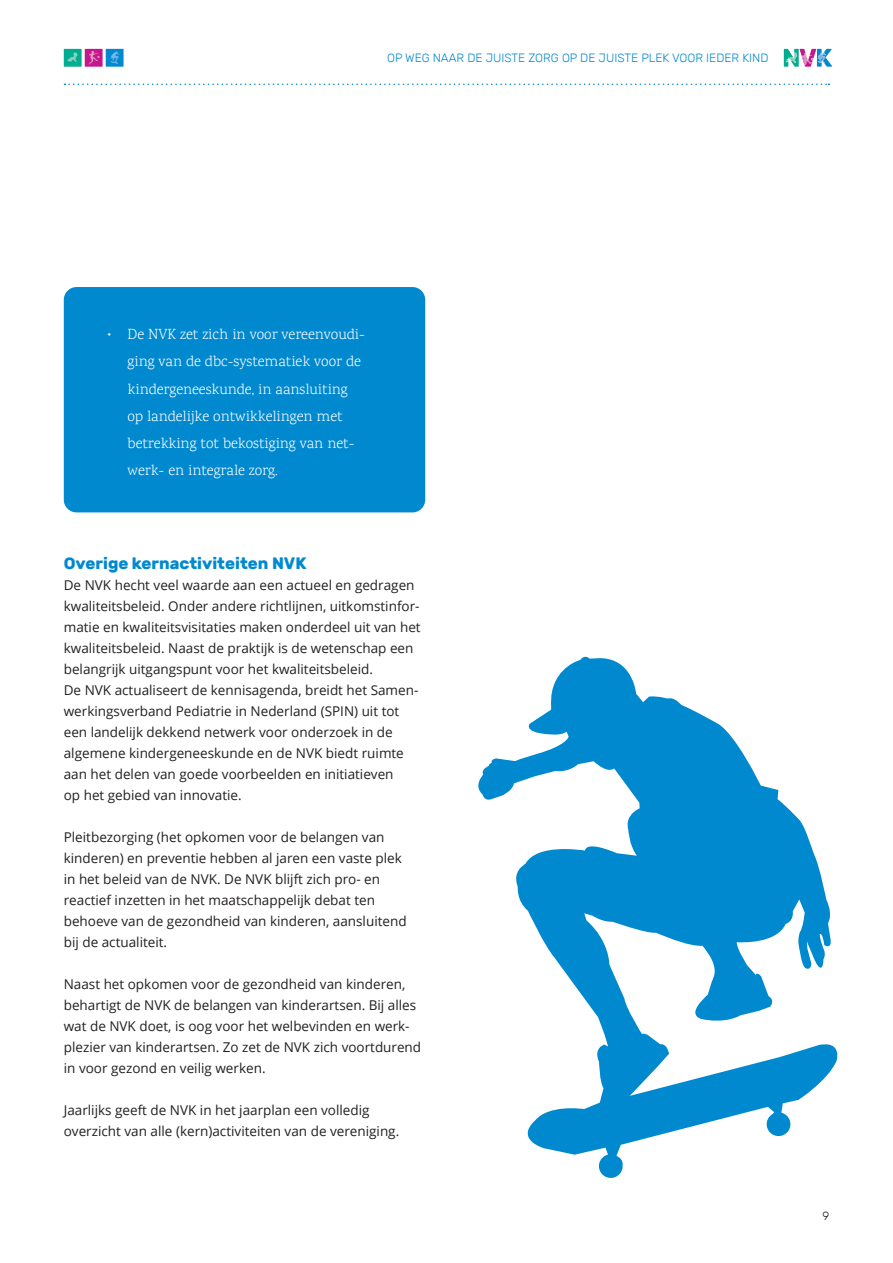
<style>
.page{position:relative;width:893px;height:1263px;background:#fff}
.page>*{position:absolute;margin:0;border:0;box-sizing:border-box;transform-origin:0 0}
.t1{font:700 16.5px "Rubik";color:#0089cf}
.t2{font:300 15px/27px "Karma";color:#fff}
.t3{font:13.5px/21px "Open Sans";color:#231f20}
.t4{font:300 12px "Rubik";color:#0089cf}
.t5{font:300 12px "Rubik";color:#231f20}
</style>
<div class="page">
<svg style="left:784px;top:49px;width:48px;height:18px"></svg>
<div style="left:64px;top:49px;width:18px;height:18px;background:#00ad8e"></div>
<div style="left:85px;top:49px;width:18px;height:18px;background:#c5168c"></div>
<div style="left:106px;top:49px;width:18px;height:18px;background:#0089cf"></div>
<svg style="left:67px;top:52px;width:11px;height:10px"></svg>
<svg style="left:111px;top:51px;width:9px;height:13px"></svg>
<svg style="left:89px;top:51px;width:11px;height:14px"></svg>
<svg style="left:65px;top:84px;width:764px;height:1px"></svg>
<div style="left:64px;top:287px;width:361px;height:225px;background:#0089cf;border-radius:13px"></div>
<svg style="left:478px;top:656px;width:360px;height:522px"></svg>
<p class="t4" style="left:387px;top:51px;width:383px">OP WEG NAAR DE JUISTE ZORG OP DE JUISTE PLEK VOOR IEDER KIND</p>
<p class="t2" style="left:128px;top:322px;width:239px;text-indent:-21px">• De NVK zet zich in voor vereenvoudi&shy;ging van de dbc-systematiek voor de kindergeneeskunde, in aansluiting op landelijke ontwikkelingen met betrekking tot bekostiging van net&shy;werk- en integrale zorg.</p>
<p class="t1" style="left:64px;top:553px;width:244px">Overige kernactiviteiten NVK</p>
<p class="t3" style="left:64px;top:574px;width:358px">De NVK hecht veel waarde aan een actueel en gedragen kwaliteitsbeleid. Onder andere richtlijnen, uitkomstinfor&shy;matie en kwaliteitsvisitaties maken onderdeel uit van het kwaliteitsbeleid. Naast de praktijk is de wetenschap een belangrijk uitgangspunt voor het kwaliteitsbeleid.<br>De NVK actualiseert de kennisagenda, breidt het Samen&shy;werkingsverband Pediatrie in Nederland (SPIN) uit tot een landelijk dekkend netwerk voor onderzoek in de algemene kindergeneeskunde en de NVK biedt ruimte aan het delen van goede voorbeelden en initiatieven<br>op het gebied van innovatie.</p>
<p class="t3" style="left:64px;top:826px;width:344px">Pleitbezorging (het opkomen voor de belangen van kinderen) en preventie hebben al jaren een vaste plek in het beleid van de NVK. De NVK blijft zich pro- en reactief inzetten in het maatschappelijk debat ten behoeve van de gezondheid van kinderen, aansluitend bij de actualiteit.</p>
<p class="t3" style="left:64px;top:973px;width:359px">Naast het opkomen voor de gezondheid van kinderen, behartigt de NVK de belangen van kinderartsen. Bij alles wat de NVK doet, is oog voor het welbevinden en werk&shy;plezier van kinderartsen. Zo zet de NVK zich voortdurend in voor gezond en veilig werken.</p>
<p class="t3" style="left:64px;top:1099px;width:337px">Jaarlijks geeft de NVK in het jaarplan een volledig overzicht van alle (kern)activiteiten van de vereniging.</p>
<p class="t5" style="left:822px;top:1209px;width:8px">9</p>
</div>
